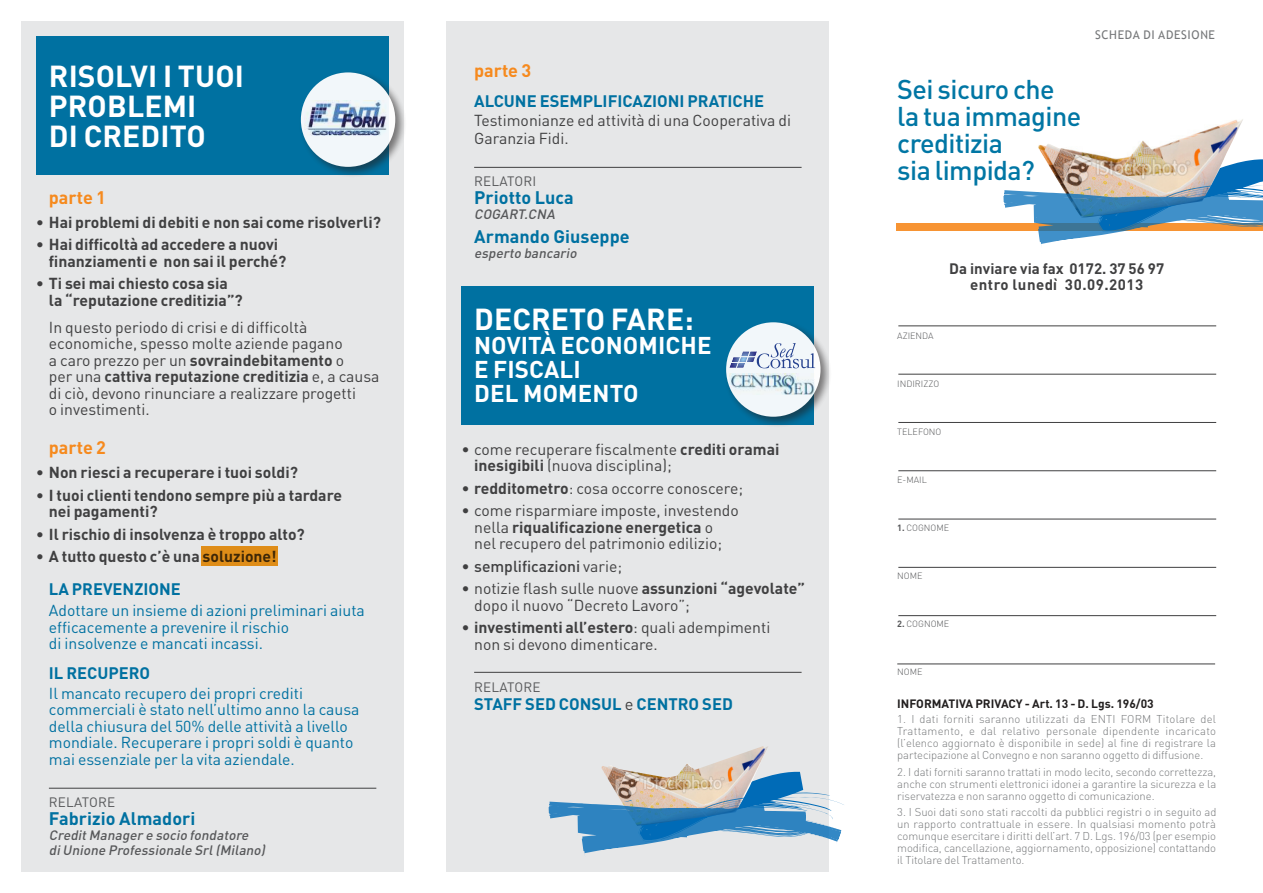
<style>
.page{position:relative;width:1263px;height:893px;background:#fff}
.page>*{position:absolute;margin:0;border:0;box-sizing:border-box;transform-origin:0 0}
.t1{font:700 30px/30px "DIN";letter-spacing:.005em;color:#fff}
.t2{font:500 26.85px/27px "DIN";letter-spacing:-.02em;color:#0076a4}
.t3{font:700 24px/24px "DIN";letter-spacing:.005em;color:#fff}
.t4{font:700 18px "DIN";letter-spacing:.005em;color:#0071a1}
.t5{font:700 18px "DIN";color:#f68a1e}
.t6{font:700 16.5px "DIN";color:#0071a1}
.t7{font:15.75px/16.5px "DIN";color:#404041}
.t8{font:700 15.75px/16.5px "DIN";color:#404041}
.t9{font:15.75px/16.5px "DIN";color:#0071a1}
.t10{font:500 15.75px "DIN";color:#404041}
.t11{font:700 15px/16.5px "DIN";letter-spacing:.005em;color:#404041;text-align:center}
.t12{font:italic 500 13.5px/15px "DIN";color:#57585a}
.t13{font:13.5px "DIN";letter-spacing:.015em;color:#57585a}
.t14{font:700 12px "DIN";color:#221f1f}
.t15{font:12px "Trebuchet MS";letter-spacing:.055em;color:#76787a}
.t16{font:300 11.25px/12px "DIN";letter-spacing:-.005em;color:#76787a;text-align:justify}
.t17{font:300 9px "DIN";color:#57585a}
.s1{font-weight:700}
.s2{font-weight:400}
.s3{font-weight:400;color:#404041}
</style>
<div class="page">
<div style="left:446px;top:21px;width:383px;height:851px;background:#e6e7e8"></div>
<div style="left:21px;top:21px;width:383px;height:851px;background:#e6e7e8"></div>
<hr style="left:898px;top:326px;width:318px;height:1px;background:#404041">
<hr style="left:898px;top:374px;width:318px;height:1px;background:#404041">
<hr style="left:898px;top:422px;width:318px;height:1px;background:#404041">
<hr style="left:898px;top:470px;width:318px;height:1px;background:#404041">
<hr style="left:898px;top:519px;width:318px;height:1px;background:#404041">
<hr style="left:898px;top:567px;width:318px;height:1px;background:#404041">
<hr style="left:898px;top:615px;width:318px;height:1px;background:#404041">
<hr style="left:897px;top:664px;width:318px;height:1px;background:#404041">
<div style="left:897px;top:223px;width:366px;height:8px;background:#f79433"></div>
<div style="left:36px;top:36px;width:353px;height:139px;background:#0071a1"></div>
<div style="left:461px;top:286px;width:353px;height:139px;background:#0071a1"></div>
<div style="left:298px;top:69px;width:111px;height:112px;background:#221f1f;opacity:.6"></div>
<div style="left:301px;top:72px;width:94px;height:95px;background:#f2f7fa;border-radius:50%"></div>
<img style="left:305px;top:100px;width:85px;height:37px">
<img style="left:1038px;top:119px;width:205px;height:31px">
<img style="left:1003px;top:150px;width:260px;height:95px">
<div style="left:723px;top:319px;width:111px;height:111px;background:#221f1f;opacity:.6"></div>
<div style="left:726px;top:322px;width:94px;height:95px;background:#f2f7fa;border-radius:50%"></div>
<img style="left:729px;top:373px;width:86px;height:21px">
<img style="left:729px;top:351px;width:28px;height:17px">
<svg style="left:757px;top:343px;width:58px;height:25px"></svg>
<img style="left:718px;top:746px;width:50px;height:16px">
<svg style="left:548px;top:762px;width:296px;height:92px"></svg>
<hr style="left:49px;top:788px;width:327px;height:1px;background:#404041">
<hr style="left:474px;top:672px;width:327px;height:1px;background:#404041">
<hr style="left:474px;top:167px;width:327px;height:1px;background:#404041">
<div style="left:202px;top:546px;width:76px;height:20px;background:#df8d18"></div>
<h1 class="t1" style="left:49px;top:59px;width:197px">RISOLVI I TUOI<br>PROBLEMI<br>DI CREDITO</h1>
<h3 class="t5" style="left:49px;top:186px;width:59px">parte 1</h3>
<h3 class="t8" style="left:36px;top:213px;width:346px">• Hai problemi di debiti e non sai come risolverli?</h3>
<h3 class="t8" style="left:49px;top:236px;width:239px;text-indent:-13px">• Hai difficoltà ad accedere a nuovi finanziamenti e non sai il perché?</h3>
<h3 class="t8" style="left:49px;top:275px;width:195px;text-indent:-13px">• Ti sei mai chiesto cosa sia la “reputazione creditizia”?</h3>
<p class="t7" style="left:49px;top:319px;width:332px">In questo periodo di crisi e di difficoltà economiche, spesso molte aziende pagano<br>a caro prezzo per un <span class="s1">sovraindebitamento</span> o<br>per una <span class="s1">cattiva reputazione creditizia</span> e, a causa di ciò, devono rinunciare a realizzare progetti<br>o investimenti.</p>
<h3 class="t5" style="left:49px;top:436px;width:59px">parte 2</h3>
<h3 class="t8" style="left:36px;top:464px;width:263px">• Non riesci a recuperare i tuoi soldi?</h3>
<h3 class="t8" style="left:49px;top:486px;width:295px;text-indent:-13px">• I tuoi clienti tendono sempre più a tardare nei pagamenti?</h3>
<h3 class="t8" style="left:36px;top:525px;width:270px">• Il rischio di insolvenza è troppo alto?</h3>
<h3 class="t8" style="left:36px;top:548px;width:242px">• A tutto questo c’è una soluzione!</h3>
<h3 class="t6" style="left:49px;top:579px;width:133px">LA PREVENZIONE</h3>
<h3 class="t9" style="left:49px;top:602px;width:317px">Adottare un insieme di azioni preliminari aiuta efficacemente a prevenire il rischio<br>di insolvenze e mancati incassi.</h3>
<h3 class="t6" style="left:49px;top:663px;width:103px">IL RECUPERO</h3>
<h3 class="t9" style="left:49px;top:685px;width:312px">Il mancato recupero dei propri crediti commerciali è stato nell’ultimo anno la causa della chiusura del 50% delle attività a livello mondiale. Recuperare i propri soldi è quanto mai essenziale per la vita aziendale.</h3>
<p class="t13" style="left:49px;top:794px;width:68px">RELATORE</p>
<h3 class="t4" style="left:49px;top:807px;width:148px">Fabrizio Almadori</h3>
<p class="t12" style="left:49px;top:827px;width:221px">CreditManager e socio fondatore diUnione Professionale Srl(Milano)</p>
<h3 class="t5" style="left:474px;top:58px;width:59px">parte 3</h3>
<h3 class="t6" style="left:474px;top:90px;width:291px">ALCUNE ESEMPLIFICAZIONI PRATICHE</h3>
<h3 class="t7" style="left:474px;top:111px;width:318px;line-height:18px">Testimonianze ed attività di una Cooperativa di<br>Garanzia Fidi.</h3>
<p class="t13" style="left:474px;top:173px;width:64px">RELATORI</p>
<h3 class="t4" style="left:474px;top:186px;width:101px">Priotto Luca</h3>
<p class="t12" style="left:474px;top:206px;width:85px">COGART.CNA</p>
<h3 class="t4" style="left:474px;top:225px;width:157px">Armando giuseppe</h3>
<p class="t12" style="left:474px;top:245px;width:107px">esperto bancario</p>
<h1 class="t1" style="left:474px;top:303px;width:221px">DECRETO FARE:</h1>
<h3 class="t3" style="left:474px;top:332px;width:239px">NOVITà ECONOMICHE<br>E FISCALI<br>DEL MOMENTO</h3>
<h3 class="t7" style="left:474px;top:440px;width:307px;text-indent:-13px">• come recuperare fiscalmente <span class="s1">crediti oramai inesigibili</span> (nuova disciplina);</h3>
<h3 class="t7" style="left:461px;top:479px;width:283px">• <span class="s1">redditometro</span>: cosa occorre conoscere;</h3>
<h3 class="t7" style="left:474px;top:502px;width:266px;text-indent:-13px">• come risparmiare imposte, investendo nella <span class="s1">riqualificazione energetica</span> o nel recupero del patrimonio edilizio;</h3>
<h3 class="t10" style="left:461px;top:556px;width:162px"><span class="s2">•</span> semplificazioni <span class="s2">varie;</span></h3>
<h3 class="t7" style="left:474px;top:580px;width:332px;text-indent:-13px">• notizie flash sulle nuove <span class="s1">assunzioni “agevolate” </span>dopo il nuovo “Decreto Lavoro”;</h3>
<h3 class="t7" style="left:474px;top:619px;width:298px;text-indent:-13px">• <span class="s1">investimenti all’estero</span>: quali adempimenti non si devono dimenticare.</h3>
<p class="t13" style="left:474px;top:678px;width:68px">RELATORE</p>
<h3 class="t6" style="left:474px;top:693px;width:260px">STAFF SED CONSUL <span class="s3">e</span> CENTRO SED</h3>
<p class="t15" style="left:1095px;top:28px;width:122px">SCHEDA DI ADESIONE</p>
<h2 class="t2" style="left:897px;top:75px;width:185px">Sei sicuro che la tua immagine creditizia<br>sia limpida?</h2>
<h3 class="t11" style="left:949px;top:260px;width:216px">Da inviare via fax 0172. 37 56 97 entro lunedì 30.09.2013</h3>
<p class="t17" style="left:897px;top:330px;width:38px">AZIENDA</p>
<p class="t17" style="left:897px;top:378px;width:43px">INDIRIZZO</p>
<p class="t17" style="left:897px;top:426px;width:46px">TELEFONO</p>
<p class="t17" style="left:897px;top:474px;width:31px">E-MAIL</p>
<p class="t17" style="left:897px;top:522px;width:53px"><span class="s1">1.</span> COGNOME</p>
<p class="t17" style="left:897px;top:570px;width:27px">NOME</p>
<p class="t17" style="left:897px;top:618px;width:54px"><span class="s1">2.</span> COGNOME</p>
<p class="t17" style="left:897px;top:666px;width:27px">NOME</p>
<p class="t14" style="left:897px;top:696px;width:258px">INFORMATIVA PRIVACY - Art. 13 - D. Lgs. 196/03</p>
<p class="t16" style="left:897px;top:713px;width:320px">1. I dati forniti saranno utilizzati da ENTI FORM Titolare del Trattamento, e dal relativo personale dipendente incaricato (l’elenco aggiornato è disponibile in sede) al fine di registrare la partecipazione al Convegno e non saranno oggetto di diffusione.</p>
<p class="t16" style="left:897px;top:766px;width:320px">2. I dati forniti saranno trattati in modo lecito, secondo correttezza, anche con strumenti elettronici idonei a garantire la sicurezza e la riservatezza e non saranno oggetto di comunicazione.</p>
<p class="t16" style="left:897px;top:806px;width:321px">3. I Suoi dati sono stati raccolti da pubblici registri o in seguito ad un rapporto contrattuale in essere. In qualsiasi momento potrà comunque esercitare i diritti dell’art. 7 D. Lgs. 196/03 (per esempio modifica, cancellazione, aggiornamento, opposizione) contattando il Titolare del Trattamento.</p>
</div>
